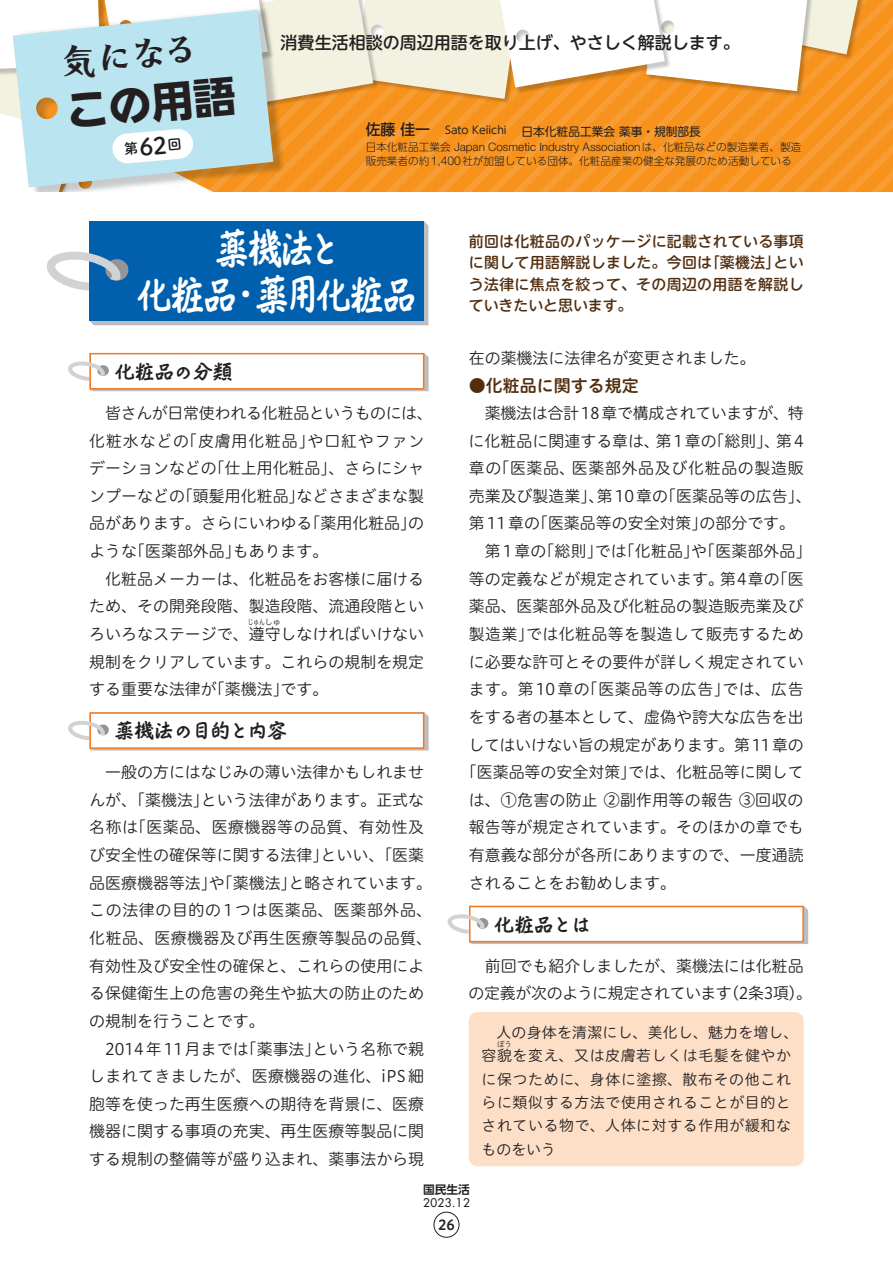
<style>
.page{position:relative;width:893px;height:1263px;background:#fff}
.page>*{position:absolute;margin:0;border:0;box-sizing:border-box;transform-origin:0 0}
.t1{font:700 42.45px "Wanpaku GN Std";color:#231f20}
.t2{font:41.4px/45.8px "Kafu Marker Std B";letter-spacing:-.08em;color:#fff;text-align:center;scale:.85 1}
.t3{font:700 36.15px "Moaria Std";color:#231f20}
.t4{font:20.25px "Kafu Marker Std B";letter-spacing:-.045em;color:#231f20}
.t5{font:500 16.95px "UD Shin M Go Pro";color:#231f20}
.t6{font:16.95px "Hiragino UD Sans R Std W6";color:#512e10}
.t7{font:15.9px/27.6px "Hiragino UD Sans R Std W3";color:#231f20}
.t8{font:15.9px "Hiragino UD Sans R Std W3";letter-spacing:.035em;color:#231f20}
.t9{font:15.9px "Hiragino UD Sans R Std W3";letter-spacing:-.02em;color:#231f20}
.t10{font:15.9px "Hiragino UD Sans R Std W3";letter-spacing:.025em;color:#231f20}
.t11{font:14.85px/23.4px "Hiragino UD Sans R Std W3";letter-spacing:.04em;color:#231f20}
.t12{font:500 14.85px/21.3px "UD Shin M Go Pro";letter-spacing:.025em;color:#512e10;text-align:justify}
.t13{font:13.8px "Hiragino UD Sans R Std W6";color:#231f20}
.t14{font:300 11.7px "Helvetica Neue LT Std";color:#231f20}
.t15{font:11.7px "UD Shin Go Pro";color:#231f20}
.t16{font:500 11.7px "Futura Std";letter-spacing:.04em;color:#231f20}
.t17{font:700 11.7px "UD Shin Go Pro De";color:#231f20}
.t18{font:300 10.65px "UD Shin Go Pro";color:#231f20}
.t19{font:10.65px "UD Shin Go Pro";color:#231f20}
.t20{font:7.95px "Hiragino UD Sans R Std W3";color:#231f20;scale:.7 1}
.t21{font:7.5px "Hiragino UD Sans R Std W3";color:#231f20}
.s1{font-family:"UD Shin Go Pro"}
.s2{font-weight:500;font-size:14.85px}
.s3{font-family:"UD Shin Go Pro";font-size:10.65px}
.s4{font-family:"Helvetica Neue LT Std";font-size:12.15px}
.s5{font-family:"Helvetica Neue LT Std";font-size:11.7px}
</style>
<div class="page">
<div style="left:469px;top:1012px;width:335px;height:154px;background:#fddfc7;border-radius:9px"></div>
<svg style="left:448px;top:906px;width:360px;height:38px"></svg>
<svg style="left:68px;top:353px;width:361px;height:38px"></svg>
<svg style="left:68px;top:712px;width:361px;height:38px"></svg>
<svg style="left:47px;top:221px;width:381px;height:104px;background:#2675b7"></svg>
<div style="left:434px;top:1212px;width:25px;height:25px;border:1px solid #231f20;border-radius:50%"></div>
<svg style="left:0;top:0;width:893px;height:191px"></svg>
<h3 class="t3" style="left:63px;top:26px;width:138px;rotate:3deg">気になる</h3>
<h1 class="t1" style="left:64px;top:79px;width:172px;rotate:-5deg">この<span class="s1">用語</span></h1>
<p class="t5" style="left:281px;top:29px;width:461px">消費生活相談の周辺用語を取り上げ、やさしく解説します。</p>
<p class="t19" style="left:366px;top:121px;width:142px"><span class="s2">佐藤 佳一　</span>Sato Keiichi</p>
<p class="t15" style="left:522px;top:122px;width:181px">日本化粧品工業会 薬事・規制部長</p>
<p class="t14" style="left:366px;top:140px;width:437px"><span class="s3">日本化粧品工業会</span> Japan Cosmetic Industry Association<span class="s3">は、化粧品などの製造業者、製造</span></p>
<p class="t18" style="left:366px;top:152px;width:428px">販売業者の約<span class="s4">1</span><span class="s5">,</span><span class="s4">400</span>社が加盟している団体。化粧品産業の健全な発展のため活動している</p>
<h2 class="t2" style="left:137px;top:223px;width:331px">薬機法と<br>化粧品・薬用化粧品</h2>
<p class="t12" style="left:469px;top:230px;width:336px">前回は化粧品のパッケージに記載されている事項に関して用語解説しました。今回は「薬機法」という法律に焦点を絞って、その周辺の用語を解説していきたいと思います。</p>
<p class="t4" style="left:115px;top:354px;width:119px">化粧品の分類</p>
<p class="t7" style="left:89px;top:398px;width:345px;text-indent:16px">皆さんが日常使われる化粧品というものには、化粧水などの「皮膚用化粧品」や口紅やファンデーションなどの「仕上用化粧品」、さらにシャンプーなどの「頭髪用化粧品」などさまざまな製品があります。さらにいわゆる「薬用化粧品」のような「医薬部外品」もあります。</p>
<p class="t7" style="left:89px;top:564px;width:336px;text-align:justify;text-indent:16px">化粧品メーカーは、化粧品をお客様に届けるため、その開発段階、製造段階、流通段階といろいろなステージで、遵守しなければいけない</p>
<p class="t20" style="left:248px;top:616px;width:48px">じゅんしゅ</p>
<p class="t7" style="left:89px;top:647px;width:336px">規制をクリアしています。これらの規制を規定する重要な法律が「薬機法」です。</p>
<p class="t4" style="left:115px;top:714px;width:174px">薬機法の目的と内容</p>
<p class="t7" style="left:89px;top:757px;width:344px;text-indent:16px">一般の方にはなじみの薄い法律かもしれませんが、「薬機法」という法律があります。正式な名称は「医薬品、医療機器等の品質、有効性及び安全性の確保等に関する法律」といい、「医薬品医療機器等法」や「薬機法」と略されています。この法律の目的の1つは医薬品、医薬部外品、化粧品、医療機器及び再生医療等製品の品質、有効性及び安全性の確保と、これらの使用による保健衛生上の危害の発生や拡大の防止のための規制を行うことです。</p>
<p class="t7" style="left:89px;top:1034px;width:336px;text-align:justify;text-indent:16px">2014年11月までは「薬事法」という名称で親しまれてきましたが、医療機器の進化、iPS 細胞等を使った再生医療への期待を背景に、医療機器に関する事項の充実、再生医療等製品に関する規制の整備等が盛り込まれ、薬事法から現</p>
<p class="t7" style="left:469px;top:343px;width:289px">在の薬機法に法律名が変更されました。</p>
<p class="t6" style="left:469px;top:373px;width:172px">●化粧品に関する規定</p>
<p class="t7" style="left:469px;top:398px;width:345px;text-indent:16px">薬機法は合計18章で構成されていますが、特に化粧品に関連する章は、第1章の「総則」、第4章の「医薬品、医薬部外品及び化粧品の製造販売業及び製造業」、第10章の「医薬品等の広告」、第11章の「医薬品等の安全対策」の部分です。</p>
<p class="t7" style="left:485px;top:536px;width:328px">第1章の「総則」では「化粧品」や「医薬部外品」</p>
<p class="t7" style="left:469px;top:564px;width:336px">等の定義などが規定されています。第4章の「医</p>
<p class="t7" style="left:469px;top:592px;width:336px">薬品、医薬部外品及び化粧品の製造販売業及び</p>
<p class="t10" style="left:469px;top:622px;width:336px">製造業」では化粧品等を製造して販売するため</p>
<p class="t7" style="left:469px;top:647px;width:336px">に必要な許可とその要件が詳しく規定されてい</p>
<p class="t8" style="left:469px;top:677px;width:336px">ます。第10章の「医薬品等の広告」では、広告</p>
<p class="t7" style="left:469px;top:702px;width:336px">をする者の基本として、虚偽や誇大な広告を出</p>
<p class="t9" style="left:468px;top:732px;width:337px">してはいけない旨の規定があります。第11章の</p>
<p class="t7" style="left:461px;top:757px;width:344px">「医薬品等の安全対策」では、化粧品等に関して</p>
<p class="t7" style="left:469px;top:785px;width:336px">は、①危害の防止 ②副作用等の報告 ③回収の</p>
<p class="t7" style="left:469px;top:813px;width:336px">報告等が規定されています。そのほかの章でも</p>
<p class="t7" style="left:469px;top:840px;width:336px">有意義な部分が各所にありますので、一度通読</p>
<p class="t7" style="left:469px;top:868px;width:209px">されることをお勧めします。</p>
<p class="t4" style="left:494px;top:907px;width:98px">化粧品とは</p>
<p class="t7" style="left:469px;top:951px;width:345px;text-align:center">前回でも紹介しましたが、薬機法には化粧品<br>の定義が次のように規定されています（2条3項）。</p>
<p class="t11" style="left:482px;top:1020px;width:318px;text-indent:15px">人の身体を清潔にし、美化し、魅力を増し、容貌を変え、又は皮膚若しくは毛髪を健やか</p>
<p class="t21" style="left:497px;top:1039px;width:16px">ぼう</p>
<p class="t11" style="left:482px;top:1066px;width:311px;text-align:justify">に保つために、身体に塗擦、散布その他これらに類似する方法で使用されることが目的とされている物で、人体に対する作用が緩和なものをいう</p>
<p class="t17" style="left:423px;top:1179px;width:48px">国民生活</p>
<p class="t16" style="left:423px;top:1196px;width:48px">2023.12</p>
<p class="t13" style="left:438px;top:1214px;width:18px">26</p>
</div>
